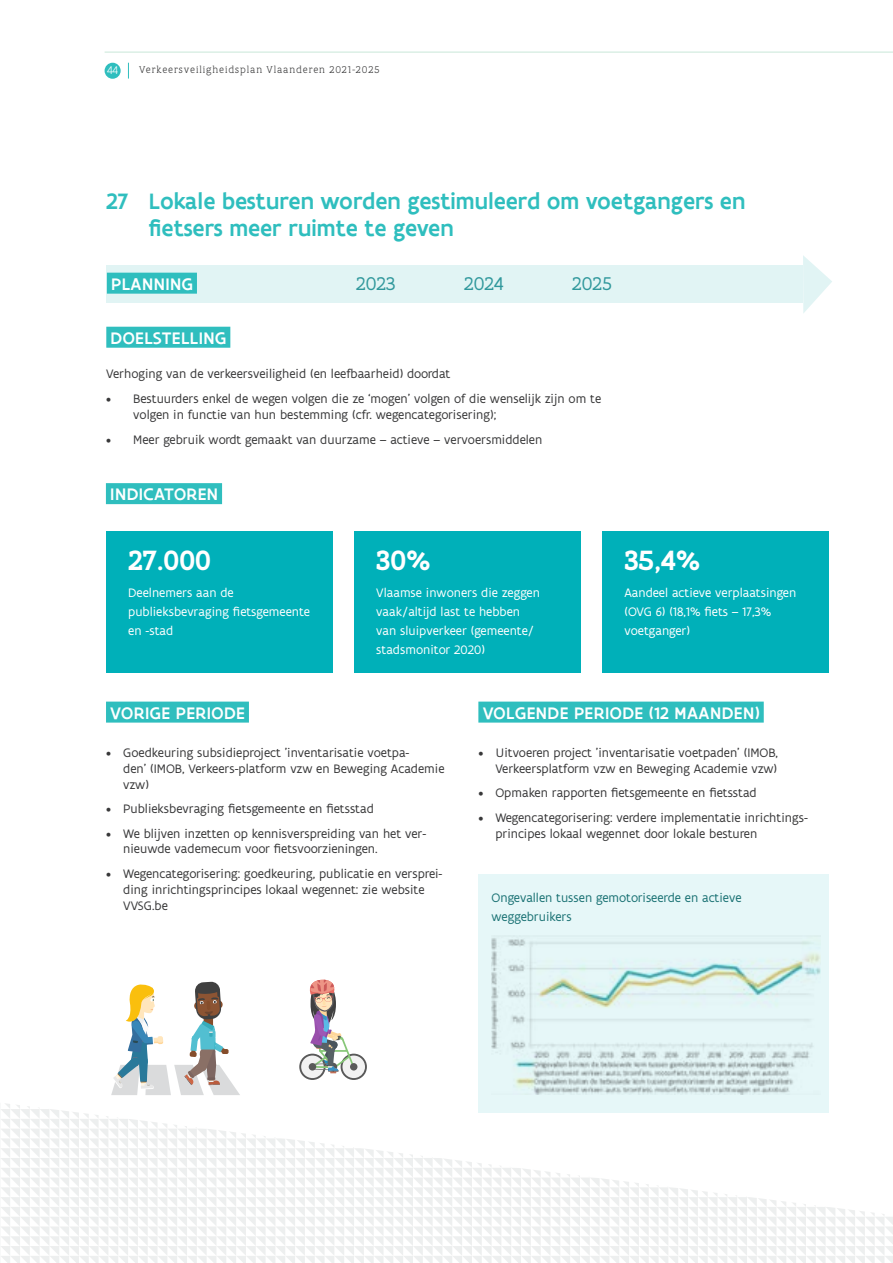
<style>
.page{position:relative;width:893px;height:1263px;background:#fff}
.page>*{position:absolute;margin:0;border:0;box-sizing:border-box;transform-origin:0 0}
.t1{font:500 30px "Flanders Art Serif";color:#fff}
.t2{font:500 24px/27px "Flanders Art Sans";color:#2fbebe}
.t3{font:19.8px "Flanders Art Serif";color:#30989c}
.t4{font:500 18px "Flanders Art Sans";letter-spacing:.025em;color:#fff}
.t5{font:13.2px/15.9px "Flanders Art Sans";color:#383839}
.t6{font:13.2px/18.8px "Flanders Art Sans";color:#fff}
.t7{font:13.2px/18.8px "Flanders Art Sans";color:#1a7274}
.t8{font:300 12px "Flanders Art Serif";color:#fff}
.t9{font:300 10.5px "Flanders Art Serif";letter-spacing:.085em;color:#383839}
</style>
<div class="page">
<svg style="left:128px;top:63px;width:1px;height:16px"></svg>
<div style="left:105px;top:63px;width:16px;height:16px;background:#2fbebe;border-radius:50%"></div>
<hr style="left:105px;top:52px;width:788px;height:1px;background:#c9e7d8">
<div style="left:106px;top:327px;width:124px;height:21px;background:#2fbebe"></div>
<div style="left:478px;top:875px;width:351px;height:238px;background:#e6f7f8"></div>
<img style="left:492px;top:936px;width:329px;height:43px">
<div style="left:106px;top:702px;width:143px;height:21px;background:#2fbebe"></div>
<div style="left:478px;top:702px;width:286px;height:21px;background:#2fbebe"></div>
<div style="left:106px;top:483px;width:116px;height:21px;background:#2fbebe"></div>
<div style="left:106px;top:531px;width:227px;height:141px;background:#00b0b9"></div>
<div style="left:354px;top:531px;width:227px;height:141px;background:#00b0b9"></div>
<div style="left:602px;top:531px;width:227px;height:141px;background:#00b0b9"></div>
<div style="left:106px;top:265px;width:697px;height:38px;background:#e1f4f4"></div>
<svg style="left:803px;top:255px;width:29px;height:58px"></svg>
<div style="left:107px;top:273px;width:90px;height:21px;background:#2fbebe"></div>
<svg style="left:1px;top:979px;width:892px;height:284px"></svg>
<p class="t8" style="left:107px;top:63px;width:13px">44</p>
<p class="t9" style="left:139px;top:63px;width:242px">Verkeersveiligheidsplan Vlaanderen 2021-2025</p>
<h2 class="t2" style="left:149px;top:188px;width:598px;text-indent:-43px">27 Lokale besturen worden gestimuleerd om voetgangers en fietsers meer ruimte te geven</h2>
<h3 class="t4" style="left:111px;top:272px;width:83px">PLANNING</h3>
<h3 class="t3" style="left:356px;top:272px;width:41px">2023</h3>
<h3 class="t3" style="left:464px;top:272px;width:41px">2024</h3>
<h3 class="t3" style="left:572px;top:272px;width:41px">2025</h3>
<h3 class="t4" style="left:111px;top:327px;width:117px">DOELSTELLING</h3>
<p class="t5" style="left:106px;top:365px;width:346px">Verhoging van de verkeersveiligheid (en leefbaarheid) doordat</p>
<p class="t5" style="left:133px;top:390px;width:469px;line-height:16.5px;text-indent:-27px">• Bestuurders enkel de wegen volgen die ze ‘mogen’ volgen of die wenselijk zijn om te volgen in functie van hun bestemming (cfr. wegencategorisering);</p>
<p class="t5" style="left:106px;top:432px;width:437px">• Meer gebruik wordt gemaakt van duurzame – actieve – vervoersmiddelen</p>
<h3 class="t4" style="left:110px;top:483px;width:109px">INDICATOREN</h3>
<h1 class="t1" style="left:128px;top:541px;width:84px">27.000</h1>
<p class="t6" style="left:128px;top:584px;width:183px">Deelnemers aan de publieksbevraging fietsgemeente en -stad</p>
<h1 class="t1" style="left:376px;top:541px;width:56px">30%</h1>
<p class="t6" style="left:376px;top:584px;width:165px">Vlaamse inwoners die zeggen vaak/altijd last te hebben van sluipverkeer (gemeente/ stadsmonitor 2020)</p>
<h1 class="t1" style="left:624px;top:541px;width:78px">35,4%</h1>
<p class="t6" style="left:624px;top:584px;width:173px">Aandeel actieve verplaatsingen (OVG 6) (18,1% fiets – 17,3% voetganger)</p>
<h3 class="t4" style="left:110px;top:701px;width:136px">VORIGE PERIODE</h3>
<h3 class="t4" style="left:483px;top:701px;width:279px">VOLGENDE PERIODE (12 MAANDEN)</h3>
<p class="t5" style="left:123px;top:745px;width:323px;text-indent:-17px">• Goedkeuring subsidieproject 'inventarisatie voetpa-<br>den' (IMOB, Verkeers-platform vzw en Beweging Academie vzw)</p>
<p class="t5" style="left:106px;top:801px;width:269px">• Publieksbevraging fietsgemeente en fietsstad</p>
<p class="t5" style="left:123px;top:825px;width:304px;text-indent:-17px">• We blijven inzetten op kennisverspreiding van het ver&shy;nieuwde vademecum voor fietsvoorzieningen.</p>
<p class="t5" style="left:123px;top:866px;width:321px;text-indent:-17px">• Wegencategorisering: goedkeuring, publicatie en versprei&shy;ding inrichtingsprincipes lokaal wegennet: zie website<br>VVSG.be</p>
<p class="t5" style="left:478px;top:745px;width:301px;text-align:right">• Uitvoeren project 'inventarisatie voetpaden' (IMOB,<br>Verkeersplatform vzw en Beweging Academie vzw)</p>
<p class="t5" style="left:478px;top:785px;width:280px">• Opmaken rapporten fietsgemeente en fietsstad</p>
<p class="t5" style="left:495px;top:810px;width:314px;text-indent:-17px">• Wegencategorisering: verdere implementatie inrichtings&shy;principes lokaal wegennet door lokale besturen</p>
<p class="t7" style="left:492px;top:888px;width:251px">Ongevallen tussen gemotoriseerde en actieve weggebruikers</p>
</div>
